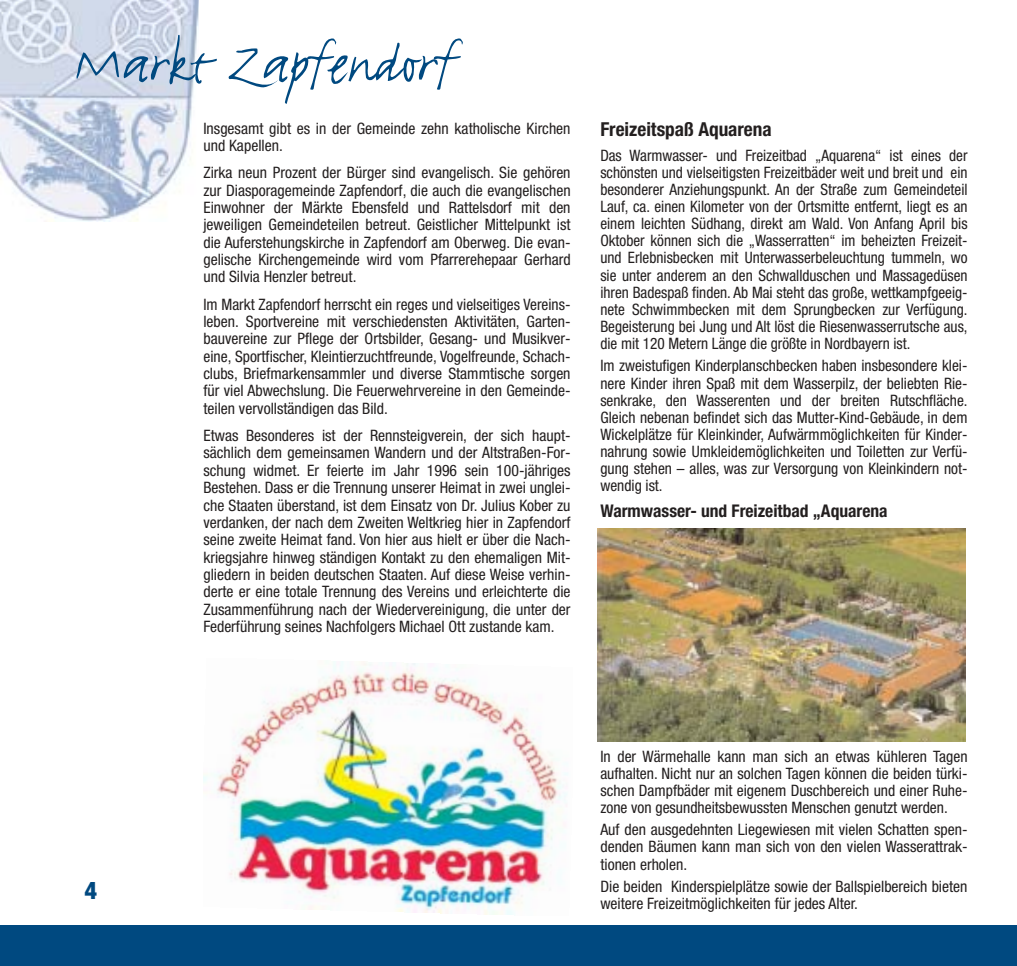
<style>
.page{position:relative;width:1017px;height:966px;background:#fff}
.page>*{position:absolute;margin:0;border:0;box-sizing:border-box;transform-origin:0 0}
.t1{font:64.75px "FF Justlefthand";color:#004980}
.t2{font:800 condensed 24.5px "Helvetica Neue";color:#004980}
.t3{font:700 condensed 19.25px "Helvetica Neue";color:#231f1f}
.t4{font:700 condensed 17.5px "Helvetica Neue";color:#231f1f}
.t5{font:condensed 15.75px/17.3px "Helvetica Neue";color:#231f1f;text-align:justify}
</style>
<div class="page">
<img style="left:0;top:0;width:198px;height:221px">
<div style="left:0;top:926px;width:1017px;height:40px;background:#004980"></div>
<img style="left:203px;top:661px;width:365px;height:254px">
<img style="left:598px;top:528px;width:367px;height:214px">
<h1 class="t1" style="left:74px;top:40px;width:383px">Markt Zapfendorf</h1>
<p class="t5" style="left:203px;top:121px;width:369px">Insgesamt gibt es in der Gemeinde zehn katholische Kirchen und Kapellen.</p>
<p class="t5" style="left:203px;top:165px;width:369px">Zirka neun Prozent der Bürger sind evangelisch. Sie gehören zur Diasporagemeinde Zapfendorf, die auch die evangelischen Einwohner der Märkte Ebensfeld und Rattelsdorf mit den jeweiligen Gemeindeteilen betreut. Geistlicher Mittelpunkt ist die Auferstehungskirche in Zapfendorf am Oberweg. Die evan&shy;gelische Kirchengemeinde wird vom Pfarrerehepaar Gerhard und Silvia Henzler betreut.</p>
<p class="t5" style="left:203px;top:297px;width:369px">Im Markt Zapfendorf herrscht ein reges und vielseitiges Vereins&shy;leben. Sportvereine mit verschiedensten Aktivitäten, Garten&shy;bauvereine zur Pflege der Ortsbilder, Gesang- und Musikver&shy;eine, Sportfischer, Kleintierzuchtfreunde, Vogelfreunde, Schach&shy;clubs, Briefmarkensammler und diverse Stammtische sorgen für viel Abwechslung. Die Feuerwehrvereine in den Gemeinde&shy;teilen vervollständigen das Bild.</p>
<p class="t5" style="left:203px;top:428px;width:369px">Etwas Besonderes ist der Rennsteigverein, der sich haupt&shy;sächlich dem gemeinsamen Wandern und der Altstraßen-For&shy;schung widmet. Er feierte im Jahr 1996 sein 100-jähriges Bestehen. Dass er die Trennung unserer Heimat in zwei unglei&shy;che Staaten überstand, ist dem Einsatz von Dr. Julius Kober zu verdanken, der nach dem Zweiten Weltkrieg hier in Zapfendorf seine zweite Heimat fand. Von hier aus hielt er über die Nach&shy;kriegsjahre hinweg ständigen Kontakt zu den ehemaligen Mit&shy;gliedern in beiden deutschen Staaten. Auf diese Weise verhin&shy;derte er eine totale Trennung des Vereins und erleichterte die Zusammenführung nach der Wiedervereinigung, die unter der Federführung seines Nachfolgers Michael Ott zustande kam.</p>
<p class="t3" style="left:600px;top:122px;width:173px">Freizeitspaß Aquarena</p>
<p class="t5" style="left:600px;top:148px;width:369px">Das Warmwasser- und Freizeitbad „Aquarena“ ist eines der schönsten und vielseitigsten Freizeitbäder weit und breit und ein besonderer Anziehungspunkt. An der Straße zum Gemeindeteil Lauf, ca. einen Kilometer von der Ortsmitte entfernt, liegt es an einem leichten Südhang, direkt am Wald. Von Anfang April bis Oktober können sich die „Wasserratten“ im beheizten Freizeit&shy;und Erlebnisbecken mit Unterwasserbeleuchtung tummeln, wo sie unter anderem an den Schwallduschen und Massagedüsen ihren Badespaß finden. Ab Mai steht das große, wettkampfgeeig&shy;nete Schwimmbecken mit dem Sprungbecken zur Verfügung.<br>Begeisterung bei Jung und Alt löst die Riesenwasserrutsche aus, die mit 120 Metern Länge die größte in Nordbayern ist.</p>
<p class="t5" style="left:600px;top:359px;width:369px">Im zweistufigen Kinderplanschbecken haben insbesondere klei&shy;nere Kinder ihren Spaß mit dem Wasserpilz, der beliebten Rie&shy;senkrake, den Wasserenten und der breiten Rutschfläche.<br>Gleich nebenan befindet sich das Mutter-Kind-Gebäude, in dem Wickelplätze für Kleinkinder, Aufwärmmöglichkeiten für Kinder&shy;nahrung sowie Umkleidemöglichkeiten und Toiletten zur Verfü&shy;gung stehen – alles, was zur Versorgung von Kleinkindern not&shy;wendig ist.</p>
<p class="t4" style="left:600px;top:504px;width:289px">Warmwasser- und Freizeitbad „Aquarena</p>
<h2 class="t2" style="left:84px;top:881px;width:14px">4</h2>
<p class="t5" style="left:600px;top:749px;width:369px">In der Wärmehalle kann man sich an etwas kühleren Tagen aufhalten. Nicht nur an solchen Tagen können die beiden türki&shy;schen Dampfbäder mit eigenem Duschbereich und einer Ruhe&shy;zone von gesundheitsbewussten Menschen genutzt werden.</p>
<p class="t5" style="left:600px;top:822px;width:369px">Auf den ausgedehnten Liegewiesen mit vielen Schatten spen&shy;denden Bäumen kann man sich von den vielen Wasserattrak&shy;tionen erholen.</p>
<p class="t5" style="left:600px;top:879px;width:369px">Die beiden Kinderspielplätze sowie der Ballspielbereich bieten weitere Freizeitmöglichkeiten für jedes Alter.</p>
</div>
